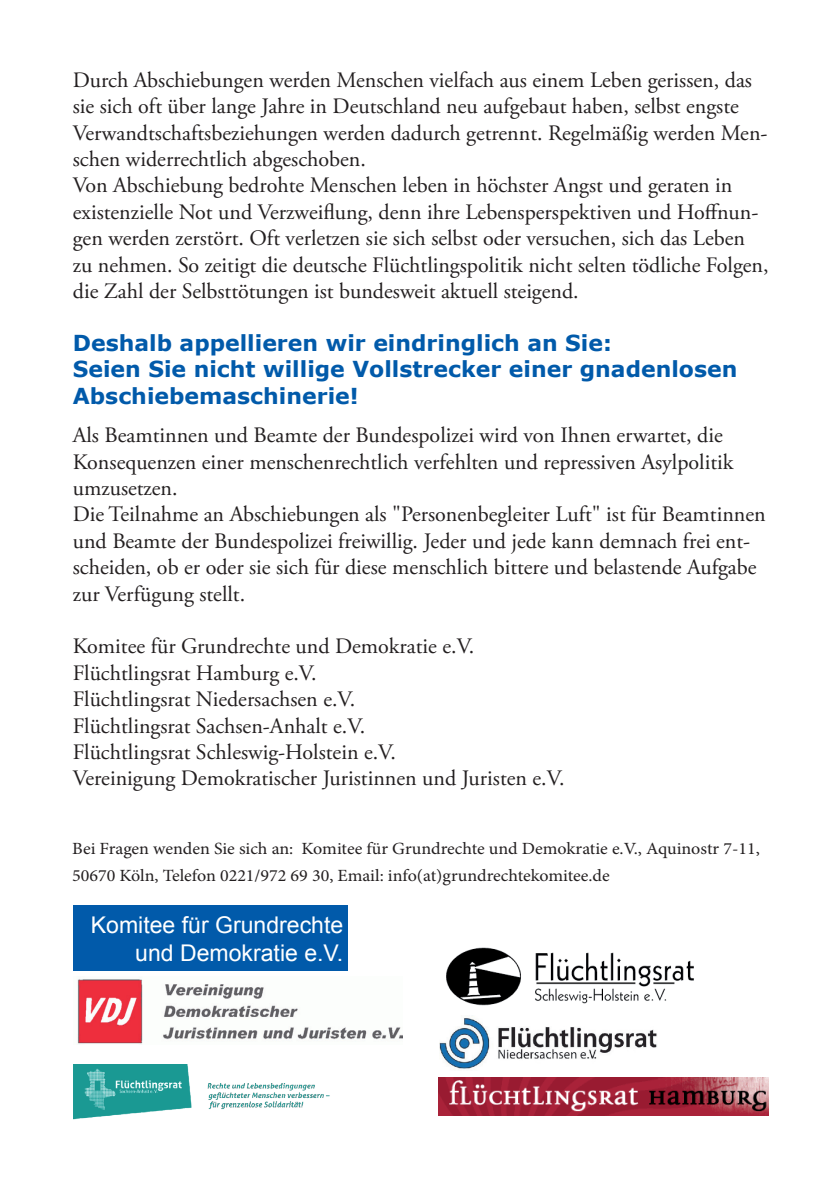
<style>
.page{position:relative;width:840px;height:1191px;background:#fff}
.page>*{position:absolute;margin:0;border:0;box-sizing:border-box;transform-origin:0 0}
.t1{font:23px/27.6px "Arial";color:#fff;text-align:right}
.t2{font:22px/26.4px "Adobe Garamond Pro";color:#231f20}
.t3{font:700 22px/26.4px "Verdana";color:#015aaa}
.t4{font:17.2px/26.4px "Minion Pro";color:#231f20;scale:1.05 1}
</style>
<div class="page">
<img style="left:438px;top:1077px;width:329px;height:38px">
<img style="left:439px;top:1016px;width:218px;height:54px">
<img style="left:74px;top:1064px;width:256px;height:55px">
<img style="left:446px;top:947px;width:248px;height:59px">
<img style="left:77px;top:979px;width:326px;height:65px">
<div style="left:74px;top:905px;width:274px;height:65px;background:#015aaa"></div>
<p class="t2" style="left:73px;top:67px;width:697px">Durch Abschiebungen werden Menschen vielfach aus einem Leben gerissen, das sie sich oft über lange Jahre in Deutschland neu aufgebaut haben, selbst engste Verwandtschaftsbeziehungen werden dadurch getrennt. Regelmäßig werden Men&shy;schen widerrechtlich abgeschoben.<br>Von Abschiebung bedrohte Menschen leben in höchster Angst und geraten in existenzielle Not und Verzweiflung, denn ihre Lebensperspektiven und Hoffnun&shy;gen werden zerstört. Oft verletzen sie sich selbst oder versuchen, sich das Leben zu nehmen. So zeitigt die deutsche Flüchtlingspolitik nicht selten tödliche Folgen, die Zahl der Selbsttötungen ist bundesweit aktuell steigend.</p>
<p class="t3" style="left:73px;top:329px;width:665px">Deshalb appellieren wir eindringlich an Sie:<br>Seien Sie nicht willige Vollstrecker einer gnadenlosen<br>Abschiebemaschinerie!</p>
<p class="t2" style="left:73px;top:423px;width:694px">Als Beamtinnen und Beamte der Bundespolizei wird von Ihnen erwartet, die Konsequenzen einer menschenrechtlich verfehlten und repressiven Asylpolitik umzusetzen.<br>Die Teilnahme an Abschiebungen als "Personenbegleiter Luft" ist für Beamtinnen und Beamte der Bundespolizei freiwillig. Jeder und jede kann demnach frei ent&shy;scheiden, ob er oder sie sich für diese menschlich bittere und belastende Aufgabe zur Verfügung stellt.</p>
<p class="t2" style="left:73px;top:634px;width:493px">Komitee für Grundrechte und Demokratie e.V.<br>Flüchtlingsrat Hamburg e.V.<br>Flüchtlingsrat Niedersachsen e.V.<br>Flüchtlingsrat Sachsen-Anhalt e.V.<br>Flüchtlingsrat Schleswig-Holstein e.V.<br>Vereinigung Demokratischer Juristinnen und Juristen e.V.</p>
<p class="t4" style="left:72px;top:835px;width:656px">Bei Fragen wenden Sie sich an: Komitee für Grundrechte und Demokratie e.V., Aquinostr 7-11,<br>50670 Köln, Telefon 0221/972 69 30, Email: info(at)grundrechtekomitee.de</p>
<p class="t1" style="left:91px;top:911px;width:254px">Komitee für Grundrechte und Demokratie e.V.</p>
</div>
